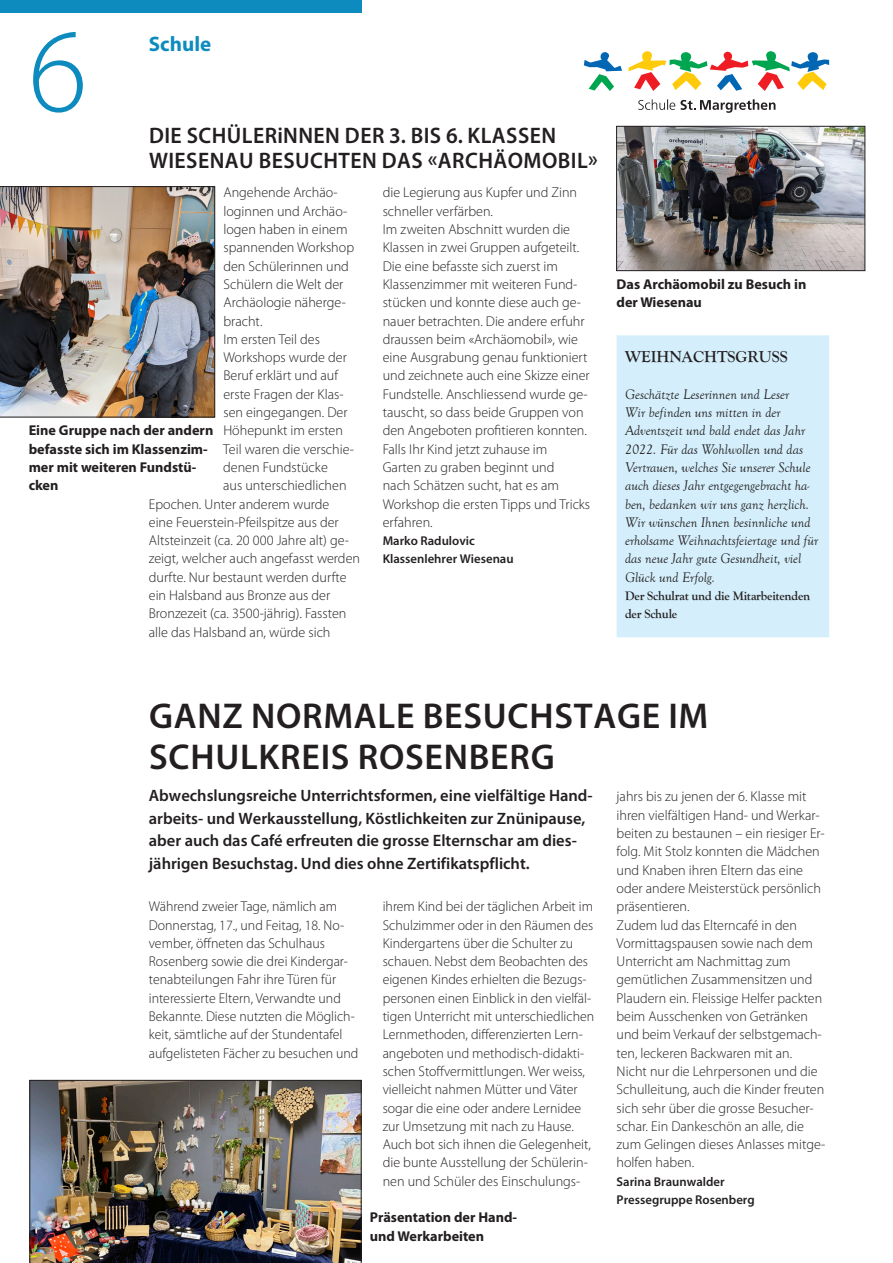
<style>
.page{position:relative;width:893px;height:1263px;background:#fff}
.page>*{position:absolute;margin:0;border:0;box-sizing:border-box;transform-origin:0 0}
._11_Seitenzahl{font:300 120px "Myriad Pro";color:#0e8bbe}
._1_Haupttitel{font:600 36px/40.5px "Myriad Pro";letter-spacing:.02em;color:#231f20}
._1_1_Haupttitel_klei{font:600 22.5px/25.5px "Myriad Pro";letter-spacing:.02em;color:#231f20}
._7_1_Pagina_fett_-_b{font:700 21px "Myriad Pro";color:#0e8bbe}
._2_Lead__Vorspann{font:600 16.5px/22.5px "Myriad Pro";color:#231f20}
._13_Titel_Kästchen{font:700 16.5px "Goudy Old Style T";color:#231f20}
._3_Lauftext{font:300 14.25px/18.3px "Myriad Pro";color:#231f20}
._13_Lauftext_Kästche{font:italic 14.25px/18.3px "Goudy Old Style T";color:#231f20}
._8_Legende_linksbünd{font:700 14.25px/18.3px "Myriad Pro";color:#231f20}
._5_Autor{font:600 12.75px "Myriad Pro";color:#231f20}
._13_Lauftext_Kästche-2{font:700 12.75px/18.3px "Goudy Old Style T";letter-spacing:-.015em;color:#231f20}
._3_Lauftext-2{font:600 12.75px "Myriad Pro";color:#231f20}
</style>
<div class="page">
<div style="left:0;top:0;width:361px;height:13px;background:#0e8bbe"></div>
<div style="left:617px;top:335px;width:212px;height:302px;background:#d4effb"></div>
<svg style="left:638px;top:99px;width:137px;height:14px"></svg>
<svg style="left:584px;top:52px;width:38px;height:39px"></svg>
<svg style="left:628px;top:51px;width:201px;height:40px"></svg>
<img style="left:618px;top:128px;width:245px;height:141px">
<div style="left:616px;top:126px;width:249px;height:145px;border:1px solid #231f20"></div>
<img style="left:0;top:186px;width:215px;height:231px">
<img style="left:30px;top:1080px;width:331px;height:183px">
<p class="_11_Seitenzahl" style="left:29px;top:-1px;width:60px">6</p>
<p class="_7_1_Pagina_fett_-_b" style="left:149px;top:30px;width:64px">Schule</p>
<p class="_1_1_Haupttitel_klei" style="left:149px;top:122px;width:450px">DIE SCHÜLERiNNEN DER 3. BIS 6. KLASSEN<br>WIESENAU BESUCHTEN DAS «ARCHÄOMOBIL»</p>
<p class="_3_Lauftext" style="left:223px;top:183px;width:132px">Angehende Archäo&shy;loginnen und Archäo&shy;logen haben in einem spannenden Workshop den Schülerinnen und<br>Schülern die Welt der<br>Archäologie näherge&shy;bracht.</p>
<p class="_3_Lauftext" style="left:223px;top:330px;width:98px">Im ersten Teil des</p>
<p class="_3_Lauftext" style="left:223px;top:348px;width:125px">Workshops wurde der</p>
<p class="_3_Lauftext" style="left:223px;top:366px;width:116px">Beruf erklärt und auf</p>
<p class="_3_Lauftext" style="left:223px;top:385px;width:122px">erste Fragen der Klas-</p>
<p class="_3_Lauftext" style="left:223px;top:403px;width:126px">sen eingegangen. Der</p>
<p class="_3_Lauftext" style="left:223px;top:421px;width:121px">Höhepunkt im ersten</p>
<p class="_3_Lauftext" style="left:223px;top:440px;width:132px">Teil waren die verschie-</p>
<p class="_3_Lauftext" style="left:223px;top:458px;width:106px">denen Fundstücke</p>
<p class="_3_Lauftext" style="left:223px;top:476px;width:125px">aus unterschiedlichen</p>
<p class="_3_Lauftext" style="left:149px;top:494px;width:182px">Epochen. Unter anderem wurde</p>
<p class="_3_Lauftext" style="left:149px;top:513px;width:191px">eine Feuerstein-Pfeilspitze aus der</p>
<p class="_3_Lauftext" style="left:149px;top:531px;width:202px">Altsteinzeit (ca. 20 000 Jahre alt) ge-</p>
<p class="_3_Lauftext" style="left:149px;top:549px;width:213px">zeigt, welcher auch angefasst werden</p>
<p class="_3_Lauftext" style="left:149px;top:568px;width:199px">durfte. Nur bestaunt werden durfte</p>
<p class="_3_Lauftext" style="left:149px;top:586px;width:183px">ein Halsband aus Bronze aus der</p>
<p class="_3_Lauftext" style="left:149px;top:604px;width:199px">Bronzezeit (ca. 3500-jährig). Fassten</p>
<p class="_3_Lauftext" style="left:149px;top:623px;width:183px">alle das Halsband an, würde sich</p>
<p class="_3_Lauftext" style="left:383px;top:183px;width:196px">die Legierung aus Kupfer und Zinn schneller verfärben.</p>
<p class="_3_Lauftext" style="left:383px;top:220px;width:209px">Im zweiten Abschnitt wurden die Klassen in zwei Gruppen aufgeteilt.<br>Die eine befasste sich zuerst im Klassenzimmer mit weiteren Fund&shy;stücken und konnte diese auch ge&shy;nauer betrachten. Die andere erfuhr draussen beim «Archäomobil», wie eine Ausgrabung genau funktioniert und zeichnete auch eine Skizze einer Fundstelle. Anschliessend wurde ge&shy;tauscht, so dass beide Gruppen von den Angeboten profitieren konnten.</p>
<p class="_3_Lauftext" style="left:383px;top:440px;width:209px">Falls Ihr Kind jetzt zuhause im<br>Garten zu graben beginnt und<br>nach Schätzen sucht, hat es am<br>Workshop die ersten Tipps und Tricks erfahren.</p>
<p class="_5_Autor" style="left:383px;top:533px;width:94px">Marko Radulovic</p>
<p class="_5_Autor" style="left:383px;top:551px;width:132px">Klassenlehrer Wiesenau</p>
<p class="_8_Legende_linksbünd" style="left:29px;top:421px;width:186px">Eine Gruppe nach der andern befasste sich im Klassenzim&shy;mer mit weiteren Fundstü&shy;cken</p>
<p class="_8_Legende_linksbünd" style="left:617px;top:275px;width:191px">Das Archäomobil zu Besuch in der Wiesenau</p>
<p class="_13_Titel_Kästchen" style="left:625px;top:347px;width:164px">WEIHNACHTSGRUSS</p>
<p class="_13_Lauftext_Kästche" style="left:625px;top:385px;width:166px">Geschätzte Leserinnen und Leser</p>
<p class="_13_Lauftext_Kästche" style="left:625px;top:404px;width:195px">Wir befinden uns mitten in der Adventszeit und bald endet das Jahr 2022. Für das Wohlwollen und das Vertrauen, welches Sie unserer Schule auch dieses Jahr entgegengebracht ha&shy;ben, bedanken wir uns ganz herzlich.<br>Wir wünschen Ihnen besinnliche und erholsame Weihnachtsfeiertage und für das neue Jahr gute Gesundheit, viel Glück und Erfolg.</p>
<p class="_13_Lauftext_Kästche-2" style="left:625px;top:587px;width:187px">Der Schulrat und die Mitarbeitenden der Schule</p>
<p class="_1_Haupttitel" style="left:149px;top:695px;width:561px">GANZ NORMALE BESUCHSTAGE IM<br>SCHULKREIS ROSENBERG</p>
<p class="_2_Lead__Vorspann" style="left:149px;top:784px;width:445px">Abwechslungsreiche Unterrichtsformen, eine vielfältige Hand&shy;arbeits- und Werkausstellung, Köstlichkeiten zur Znünipause, aber auch das Café erfreuten die grosse Elternschar am dies&shy;jährigen Besuchstag. Und dies ohne Zertifikatspflicht.</p>
<p class="_3_Lauftext" style="left:149px;top:897px;width:211px">Während zweier Tage, nämlich am Donnerstag, 17., und Feitag, 18. No&shy;vember, öffneten das Schulhaus Rosenberg sowie die drei Kindergar&shy;tenabteilungen Fahr ihre Türen für interessierte Eltern, Verwandte und Bekannte. Diese nutzten die Möglich&shy;keit, sämtliche auf der Stundentafel aufgelisteten Fächer zu besuchen und</p>
<p class="_3_Lauftext" style="left:383px;top:897px;width:213px">ihrem Kind bei der täglichen Arbeit im Schulzimmer oder in den Räumen des Kindergartens über die Schulter zu schauen. Nebst dem Beobachten des eigenen Kindes erhielten die Bezugs&shy;personen einen Einblick in den vielfäl&shy;tigen Unterricht mit unterschiedlichen Lernmethoden, differenzierten Lern&shy;angeboten und methodisch-didakti&shy;schen Stoffvermittlungen. Wer weiss, vielleicht nahmen Mütter und Väter sogar die eine oder andere Lernidee zur Umsetzung mit nach zu Hause.</p>
<p class="_3_Lauftext" style="left:383px;top:1135px;width:210px">Auch bot sich ihnen die Gelegenheit, die bunte Ausstellung der Schülerin&shy;nen und Schüler des Einschulungs-</p>
<p class="_8_Legende_linksbünd" style="left:370px;top:1208px;width:148px">Präsentation der Hand&shy;und Werkarbeiten</p>
<p class="_3_Lauftext" style="left:617px;top:787px;width:210px">jahrs bis zu jenen der 6. Klasse mit ihren vielfältigen Hand- und Werkar&shy;beiten zu bestaunen – ein riesiger Er&shy;folg. Mit Stolz konnten die Mädchen und Knaben ihren Eltern das eine oder andere Meisterstück persönlich präsentieren.</p>
<p class="_3_Lauftext" style="left:617px;top:915px;width:207px">Zudem lud das Elterncafé in den Vormittagspausen sowie nach dem Unterricht am Nachmittag zum gemütlichen Zusammensitzen und Plaudern ein. Fleissige Helfer packten beim Ausschenken von Getränken und beim Verkauf der selbstgemach&shy;ten, leckeren Backwaren mit an.</p>
<p class="_3_Lauftext" style="left:617px;top:1062px;width:210px">Nicht nur die Lehrpersonen und die<br>Schulleitung, auch die Kinder freuten sich sehr über die grosse Besucher&shy;schar. Ein Dankeschön an alle, die zum Gelingen dieses Anlasses mitge&shy;holfen haben.</p>
<p class="_3_Lauftext-2" style="left:617px;top:1173px;width:110px">Sarina Braunwalder</p>
<p class="_5_Autor" style="left:617px;top:1192px;width:140px">Pressegruppe Rosenberg</p>
</div>
